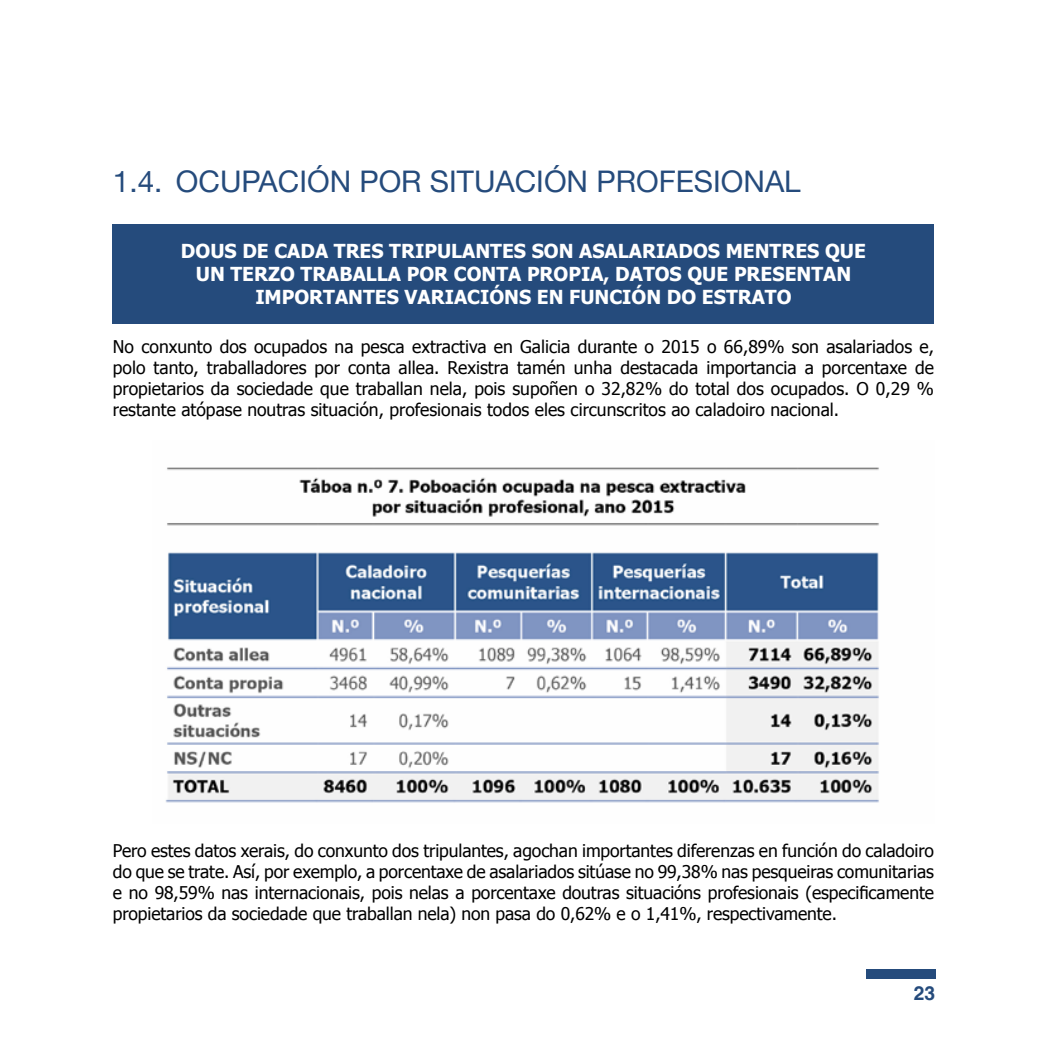
<style>
.page{position:relative;width:1042px;height:1042px;background:#fff}
.page>*{position:absolute;margin:0;border:0;box-sizing:border-box;transform-origin:0 0}
.t1{font:29.75px "Helvetica Neue";color:#254b7c}
.t2{font:700 19.25px/23.1px "Tahoma";color:#fff;text-align:center}
.t3{font:700 19.25px "Helvetica";color:#254b7c}
.t4{font:17.5px/21px "Tahoma";letter-spacing:-.005em;color:#000;text-align:justify}
</style>
<div class="page">
<div style="left:866px;top:969px;width:69px;height:10px;background:#254b7c"></div>
<div style="left:113px;top:224px;width:821px;height:100px;background:#254b7c"></div>
<img style="left:165px;top:467px;width:714px;height:336px">
<h1 class="t1" style="left:113px;top:164px;width:689px">1.4. OCUPACIÓN POR SITUACIÓN PROFESIONAL</h1>
<p class="t2" style="left:181px;top:238px;width:686px">DOUS DE CADA TRES TRIPULANTES SON ASALARIADOS MENTRES QUE<br>UN TERZO TRABALLA POR CONTA PROPIA, DATOS QUE PRESENTAN<br>IMPORTANTES VARIACIÓNS EN FUNCIÓN DO ESTRATO</p>
<p class="t4" style="left:113px;top:336px;width:822px">No conxunto dos ocupados na pesca extractiva en Galicia durante o 2015 o 66,89% son asalariados e, polo tanto, traballadores por conta allea. Rexistra tamén unha destacada importancia a porcentaxe de propietarios da sociedade que traballan nela, pois supoñen o 32,82% do total dos ocupados. O 0,29 % restante atópase noutras situación, profesionais todos eles circunscritos ao caladoiro nacional.</p>
<p class="t4" style="left:113px;top:840px;width:822px">Pero estes datos xerais, do conxunto dos tripulantes, agochan importantes diferenzas en función do caladoiro do que se trate. Así, por exemplo, a porcentaxe de asalariados sitúase no 99,38% nas pesqueiras comunitarias e no 98,59% nas internacionais, pois nelas a porcentaxe doutras situacións profesionais (especificamente propietarios da sociedade que traballan nela) non pasa do 0,62% e o 1,41%, respectivamente.</p>
<p class="t3" style="left:914px;top:982px;width:23px">23</p>
</div>
